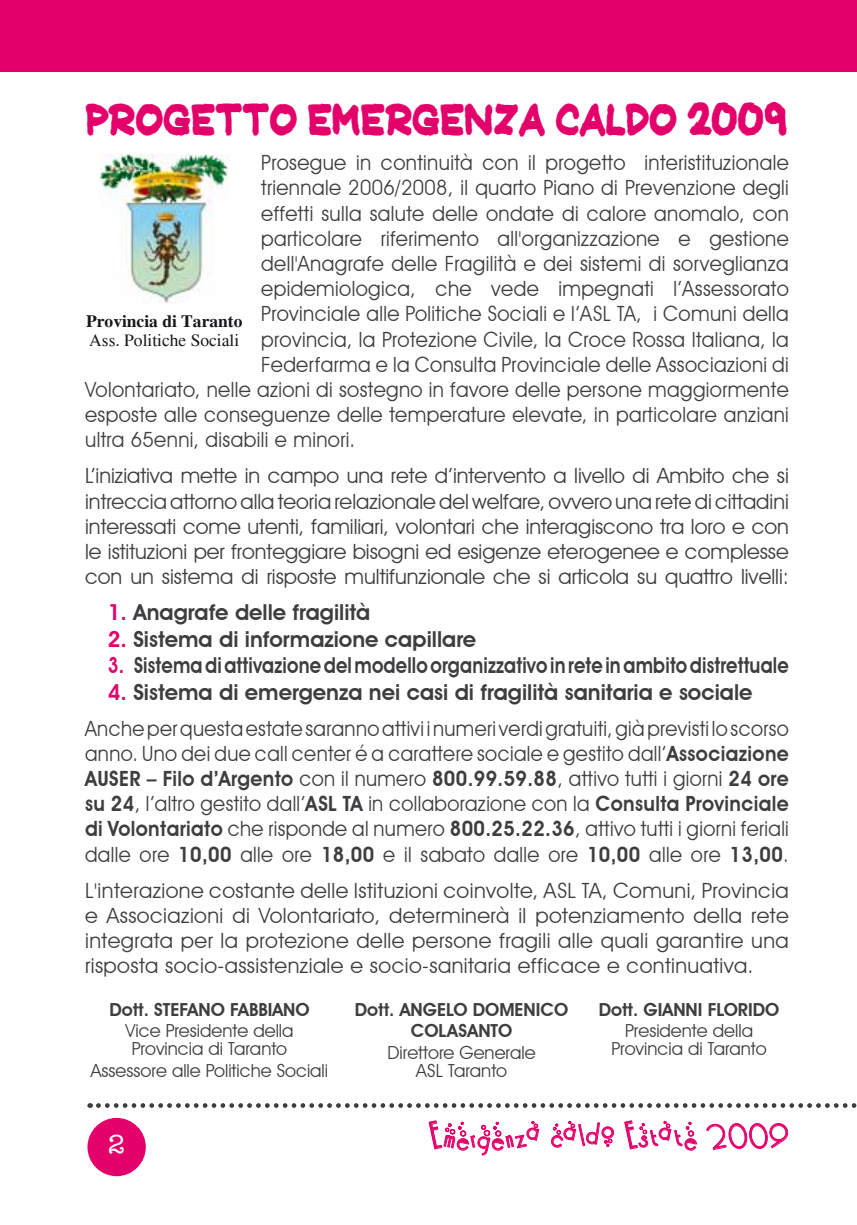
<style>
.page{position:relative;width:857px;height:1225px;background:#fff}
.page>*{position:absolute;margin:0;border:0;box-sizing:border-box;transform-origin:0 0}
.t1{font:36.2px "Cocktail Bubbly";letter-spacing:-.085em;color:#e3006a}
.t2{font:36px "Jeffrey Print JL Bold";color:#e3006a;scale:.83 1}
.t3{font:500 26.4px "American Typewriter";color:#fff}
.t4{font:600 22px "Avant Garde IT Cby BT";color:#3e3d40}
.t5{font:600 22px "Avant Garde IT Cby BT";color:#3e3d40;scale:.85 1}
.t6{font:21px "Avant Garde IT Cby BT";letter-spacing:.02em;color:#3e3d40;scale:.95 1}
.t7{font:21px/25.2px "Avant Garde IT Cby BT";letter-spacing:.02em;color:#3e3d40;text-align:justify}
.t8{font:21px/25.2px "Avant Garde IT Cby BT";letter-spacing:.02em;color:#3e3d40;text-align:justify;scale:.94 1}
.t9{font:18px/18px "Avant Garde IT Cby BT";color:#3e3d40;text-align:center}
.t10{font:600 18px/21.6px "Avant Garde IT Cby BT";color:#3e3d40;text-align:center}
.t11{font:17.4px "Times";color:#1a171c}
.t12{font:700 17.4px "Times";color:#1a171c}
.s1{color:#e3006a}
.s2{font-weight:600}
.s3{font-size:32.6px}
</style>
<div class="page">
<div style="left:87px;top:1118px;width:59px;height:58px;background:#e3006a;border-radius:50%"></div>
<svg style="left:428px;top:1120px;width:111px;height:36px"></svg>
<svg style="left:551px;top:1121px;width:63px;height:27px"></svg>
<svg style="left:624px;top:1120px;width:73px;height:31px"></svg>
<svg style="left:706px;top:1123px;width:81px;height:27px"></svg>
<div style="left:0;top:0;width:856px;height:71px;background:#e3006a"></div>
<svg style="left:98px;top:1103px;width:759px;height:4px"></svg>
<img style="left:100px;top:154px;width:129px;height:150px">
<h2 class="t2" style="left:85px;top:96px;width:847px">PROGETTO EMERGENZA CALDO 2009</h2>
<p class="t6" style="left:261px;top:150px;width:556px">Prosegue in continuità con il progetto interistituzionale</p>
<p class="t6" style="left:261px;top:175px;width:556px">triennale 2006/2008, il quarto Piano di Prevenzione degli</p>
<p class="t6" style="left:261px;top:200px;width:556px">effetti sulla salute delle ondate di calore anomalo, con</p>
<p class="t6" style="left:261px;top:225px;width:556px">particolare riferimento all'organizzazione e gestione</p>
<p class="t6" style="left:261px;top:251px;width:556px">dell'Anagrafe delle Fragilità e dei sistemi di sorveglianza</p>
<p class="t6" style="left:261px;top:276px;width:556px">epidemiologica, che vede impegnati l’Assessorato</p>
<p class="t6" style="left:261px;top:301px;width:556px">Provinciale alle Politiche Sociali e l’ASL TA, i Comuni della</p>
<p class="t6" style="left:261px;top:326px;width:556px">provincia, la Protezione Civile, la Croce Rossa Italiana, la</p>
<p class="t6" style="left:261px;top:351px;width:556px">Federfarma e la Consulta Provinciale delle Associazioni di</p>
<p class="t6" style="left:85px;top:377px;width:741px">Volontariato, nelle azioni di sostegno in favore delle persone maggiormente</p>
<p class="t6" style="left:85px;top:402px;width:741px">esposte alle conseguenze delle temperature elevate, in particolare anziani</p>
<p class="t6" style="left:85px;top:427px;width:285px">ultra 65enni, disabili e minori.</p>
<p class="t7" style="left:85px;top:463px;width:705px">L’iniziativa mette in campo una rete d’intervento a livello di Ambito che si intreccia attorno alla teoria relazionale del welfare, ovvero una rete di cittadini interessati come utenti, familiari, volontari che interagiscono tra loro e con le istituzioni per fronteggiare bisogni ed esigenze eterogenee e complesse con un sistema di risposte multifunzionale che si articola su quattro livelli:</p>
<p class="t4" style="left:108px;top:599px;width:264px"><span class="s1">1.</span> Anagrafe delle fragilità</p>
<p class="t4" style="left:108px;top:625px;width:370px"><span class="s1">2.</span> Sistema di informazione capillare</p>
<p class="t5" style="left:108px;top:652px;width:802px"><span class="s1">3.</span> Sistema di attivazione del modello organizzativo in rete in ambito distrettuale</p>
<p class="t4" style="left:108px;top:678px;width:646px"><span class="s1">4.</span> Sistema di emergenza nei casi di fragilità sanitaria e sociale</p>
<p class="t8" style="left:85px;top:715px;width:749px">Anche per questa estate saranno attivi i numeri verdi gratuiti, già previsti lo scorso anno. Uno dei due call center é a carattere sociale e gestito dall’<span class="s2">Associazione AUSER – Filo d’Argento</span> con il numero <span class="s2">800.99.59.88</span>, attivo tutti i giorni <span class="s2">24 ore su 24</span>, l’altro gestito dall’<span class="s2">ASL TA</span> in collaborazione con la <span class="s2">Consulta Provinciale di Volontariato</span> che risponde al numero <span class="s2">800.25.22.36</span>, attivo tutti i giorni feriali dalle ore <span class="s2">10,00</span> alle ore <span class="s2">18,00</span> e il sabato dalle ore <span class="s2">10,00</span> alle ore <span class="s2">13,00</span>.</p>
<p class="t7" style="left:85px;top:877px;width:704px">L'interazione costante delle Istituzioni coinvolte, ASL TA, Comuni, Provincia e Associazioni di Volontariato, determinerà il potenziamento della rete integrata per la protezione delle persone fragili alle quali garantire una risposta socio-assistenziale e socio-sanitaria efficace e continuativa.</p>
<p class="t12" style="left:86px;top:311px;width:158px">Provincia di Taranto</p>
<p class="t11" style="left:89px;top:331px;width:151px">Ass. Politiche Sociali</p>
<p class="t10" style="left:109px;top:998px;width:64px">Dott. Stefa</p>
<p class="t10" style="left:198px;top:998px;width:113px">no Fabbiano</p>
<p class="t9" style="left:125px;top:1021px;width:169px">Vice Presidente della<br>Provincia di Taranto</p>
<p class="t9" style="left:91px;top:1061px;width:239px">Assessore alle Politiche Sociali</p>
<p class="t3" style="left:108px;top:1129px;width:19px">2</p>
<p class="t10" style="left:355px;top:998px;width:214px">Dott. ANGELO DOMENICO<br>COLASANTO</p>
<p class="t9" style="left:387px;top:1043px;width:149px">Direttore Generale<br>ASL Taranto</p>
<p class="t10" style="left:598px;top:998px;width:182px">Dott. Gianni Florido</p>
<p class="t9" style="left:611px;top:1021px;width:157px">Presidente della<br>Provincia di Taranto</p>
<h1 class="t1" style="left:428px;top:1112px;width:362px">Emergenza caldo Estate <span class="s3">2009</span></h1>
</div>
